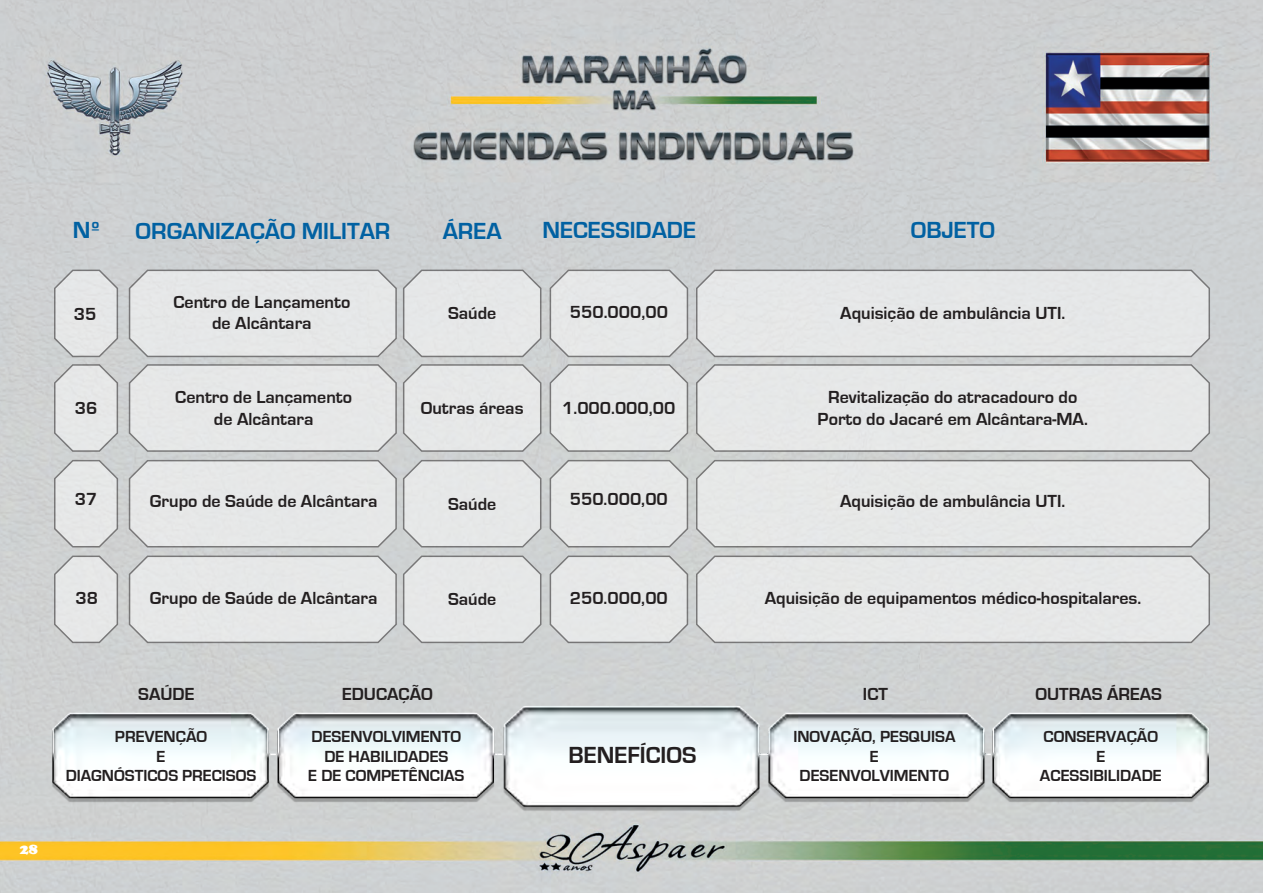
<style>
.page{position:relative;width:1263px;height:893px;background:#fff}
.page>*{position:absolute;margin:0;border:0;box-sizing:border-box;transform-origin:0 0}
.t1{font:700 24px "Eurostile";color:#0161a2}
.t2{font:700 24px "Eurostile";color:#231f20}
.t3{font:700 18px/21.6px "Eurostile";color:#231f20;text-align:center}
.t4{font:700 16.5px/19.8px "Eurostile";color:#231f20;text-align:center}
.t5{font:900 15px "Cooper";color:#fff}
</style>
<div class="page">
<img style="left:0;top:0;width:1263px;height:893px">
<svg style="left:695px;top:268px;width:516px;height:90px;background:#e0e1e2"></svg>
<svg style="left:695px;top:363px;width:516px;height:90px;background:#e0e2e2"></svg>
<svg style="left:53px;top:268px;width:66px;height:280px;background:#dadbdb"></svg>
<svg style="left:549px;top:268px;width:140px;height:280px;background:#dedfdf"></svg>
<svg style="left:695px;top:458px;width:516px;height:90px;background:#e1e2e2"></svg>
<svg style="left:128px;top:268px;width:414px;height:280px;background:#dee0e0"></svg>
<svg style="left:53px;top:554px;width:66px;height:90px;background:#dbdcdc"></svg>
<svg style="left:549px;top:554px;width:140px;height:90px;background:#dee0e0"></svg>
<svg style="left:695px;top:554px;width:516px;height:90px;background:#e0e2e2"></svg>
<svg style="left:128px;top:554px;width:414px;height:90px;background:#dfe1e1"></svg>
<img style="left:44px;top:688px;width:1173px;height:132px">
<h1 class="t1" style="left:73px;top:217px;width:29px">Nº</h1>
<h1 class="t1" style="left:443px;top:218px;width:60px">ÁREA</h1>
<h1 class="t1" style="left:136px;top:218px;width:256px">ORGANIZAÇÃO MILITAR</h1>
<h1 class="t1" style="left:542px;top:217px;width:155px">NECESSIDADE</h1>
<h1 class="t1" style="left:911px;top:217px;width:86px">OBJETO</h1>
<p class="t3" style="left:173px;top:291px;width:178px">Centro de Lançamento de Alcântara</p>
<p class="t3" style="left:570px;top:302px;width:100px">550.000,00</p>
<p class="t3" style="left:74px;top:303px;width:24px">35</p>
<p class="t3" style="left:840px;top:302px;width:227px">Aquisição de ambulância UTI.</p>
<p class="t3" style="left:448px;top:303px;width:50px">Saúde</p>
<p class="t3" style="left:75px;top:398px;width:24px">36</p>
<p class="t3" style="left:75px;top:489px;width:24px">37</p>
<p class="t3" style="left:175px;top:387px;width:178px">Centro de Lançamento de Alcântara</p>
<p class="t3" style="left:818px;top:387px;width:272px">Revitalização do atracadouro do<br>Porto do Jacaré em Alcântara-MA.</p>
<p class="t3" style="left:421px;top:397px;width:104px">Outras áreas</p>
<p class="t3" style="left:562px;top:397px;width:115px">1.000.000,00</p>
<p class="t3" style="left:150px;top:491px;width:229px">Grupo de Saúde de Alcântara</p>
<p class="t3" style="left:448px;top:493px;width:50px">Saúde</p>
<p class="t3" style="left:570px;top:489px;width:100px">550.000,00</p>
<p class="t3" style="left:840px;top:490px;width:227px">Aquisição de ambulância UTI.</p>
<p class="t3" style="left:76px;top:588px;width:24px">38</p>
<p class="t3" style="left:150px;top:587px;width:229px">Grupo de Saúde de Alcântara</p>
<p class="t3" style="left:448px;top:589px;width:50px">Saúde</p>
<p class="t3" style="left:570px;top:587px;width:100px">250.000,00</p>
<p class="t3" style="left:765px;top:587px;width:378px">Aquisição de equipamentos médico-hospitalares.</p>
<p class="t5" style="left:20px;top:841px;width:20px">28</p>
<p class="t3" style="left:138px;top:683px;width:58px">SAÚDE</p>
<p class="t3" style="left:342px;top:683px;width:92px">EDUCAÇÃO</p>
<p class="t3" style="left:863px;top:683px;width:27px">ICT</p>
<p class="t3" style="left:1035px;top:683px;width:128px">OUTRAS ÁREAS</p>
<p class="t4" style="left:66px;top:727px;width:192px">PREVENÇÃO<br>E<br>DIAGNÓSTICOS PRECISOS</p>
<p class="t4" style="left:308px;top:727px;width:158px">DESENVOLVIMENTO<br>DE HABILIDADES<br>E DE COMPETÊNCIAS</p>
<p class="t4" style="left:793px;top:727px;width:164px">INOVAÇÃO, PESQUISA<br>E<br>DESENVOLVIMENTO</p>
<p class="t4" style="left:1040px;top:727px;width:123px">CONSERVAÇÃO<br>E<br>ACESSIBILIDADE</p>
<h1 class="t2" style="left:569px;top:742px;width:129px">BENEFÍCIOS</h1>
</div>
